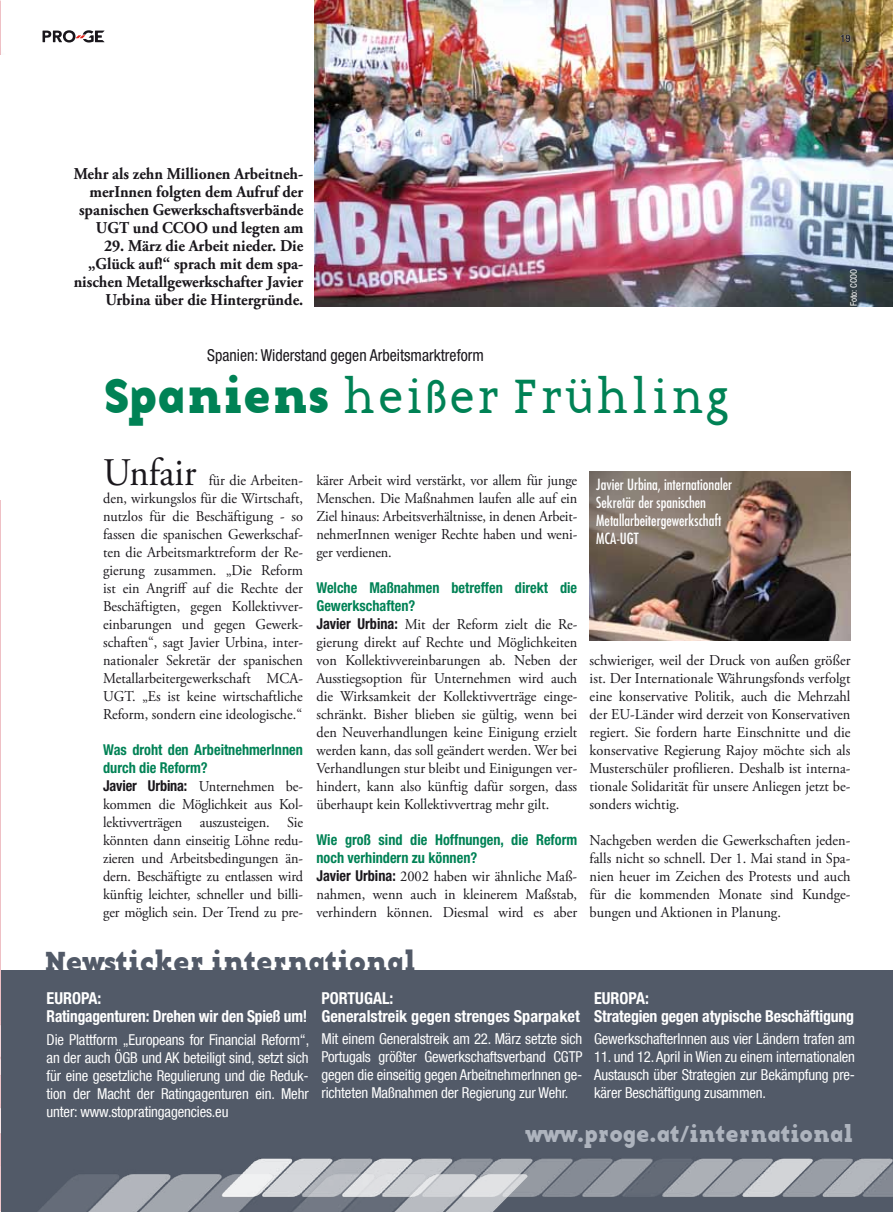
<style>
.page{position:relative;width:893px;height:1212px;background:#fff}
.page>*{position:absolute;margin:0;border:0;box-sizing:border-box;transform-origin:0 0}
.t1{font:49.5px "Base Twelve Serif";color:#008255;scale:.96 1}
.t2{font:39px "Adobe Garamond Pro";color:#1a171c;scale:.95 1}
.t3{font:30px "Base Twelve Serif B";letter-spacing:-.01em;color:#525a68}
.t4{font:24px "Base Twelve Serif B";letter-spacing:-.01em;color:#aeb4be}
.t5{font:700 16.5px/18px "Adobe Garamond Pro";color:#1a171c;text-align:right;scale:.95 1}
.t6{font:700 condensed 16.5px/18px "Helvetica Neue LT Std";letter-spacing:-.01em;color:#fff}
.t7{font:condensed 16.5px "Helvetica Neue LT Std";color:#1a171c;scale:.96 1}
.t8{font:15px/18px "Adobe Garamond Pro";color:#1a171c;text-align:justify;scale:.95 1}
.t9{font:15px/18px "Adobe Garamond Pro";color:#1a171c;text-align:justify;scale:.96 1}
.t10{font:condensed 15px/18px "Helvetica Neue LT Com";letter-spacing:-.01em;color:#fff;text-align:justify}
.t11{font:700 condensed 15px/18px "Helvetica Neue LT Std";color:#008255;scale:.95 1}
.t12{font:condensed 15px/18px "Futura Std";color:#fff}
.t13{font:700 condensed 10.5px "Helvetica Neue LT Std";color:#1a171c}
.t14{font:condensed 9px "Helvetica Neue LT Std";color:#fff}
.s1{font-family:"Base Twelve Serif B";font-size:51px}
.s2{font-family:"Helvetica Neue LT Std";font-weight:700;font-stretch:condensed}
</style>
<div class="page">
<svg style="left:43px;top:30px;width:62px;height:13px"></svg>
<img style="left:315px;top:0;width:578px;height:306px">
<img style="left:0;top:1008px;width:1px;height:24px">
<img style="left:0;top:1032px;width:1px;height:126px">
<div style="left:0;top:38px;width:72px;height:469px;background:#fff"></div>
<div style="left:1px;top:970px;width:892px;height:242px;background:#525a68"></div>
<img style="left:532px;top:1158px;width:361px;height:39px">
<img style="left:0;top:1158px;width:532px;height:54px">
<img style="left:589px;top:471px;width:261px;height:170px">
<p class="t5" style="left:74px;top:165px;width:243px">Mehr als zehn Millionen Arbeitneh&shy;merInnen folgten dem Aufruf der spanischen Gewerkschaftsverbände<br>UGT und CCOO und legten am</p>
<p class="t5" style="left:74px;top:237px;width:243px">29. März die Arbeit nieder. Die „Glück auf!“ sprach mit dem spa&shy;nischen Metallgewerkschafter Javier Urbina über die Hintergründe.</p>
<p class="t7" style="left:207px;top:345px;width:290px">Spanien: Widerstand gegen Arbeitsmarktreform</p>
<h1 class="t1" style="left:105px;top:366px;width:652px"><span class="s1">Spaniens</span> heißer Frühling</h1>
<p class="t13" style="left:840px;top:32px;width:12px">19</p>
<p class="t14" style="left:848px;top:306px;width:39px;rotate:-90deg">Foto: CCOO</p>
<h2 class="t2" style="left:103px;top:450px;width:100px">Unfair</h2>
<p class="t8" style="left:103px;top:472px;width:212px;text-indent:106px">für die Arbeiten&shy;den, wirkungslos für die Wirtschaft, nutzlos für die Beschäftigung - so fassen die spanischen Gewerkschaf&shy;ten die Arbeitsmarktreform der Re&shy;gierung zusammen. „Die Reform ist ein Angriff auf die Rechte der Beschäftigten, gegen Kollektivver&shy;einbarungen und gegen Gewerk&shy;schaften“, sagt Javier Urbina, inter&shy;nationaler Sekretär der spanischen Metallarbeitergewerkschaft MCA-UGT. „Es ist keine wirtschaftliche Reform, sondern eine ideologische.“</p>
<p class="t11" style="left:103px;top:741px;width:212px">Was droht den ArbeitnehmerInnen durch die Reform?</p>
<p class="t8" style="left:103px;top:778px;width:212px"><span class="s2">Javier Urbina:</span> Unternehmen be&shy;kommen die Möglichkeit aus Kol&shy;lektivverträgen auszusteigen. Sie könnten dann einseitig Löhne redu&shy;zieren und Arbeitsbedingungen än&shy;dern. Beschäftigte zu entlassen wird künftig leichter, schneller und billi&shy;ger möglich sein. Der Trend zu pre-</p>
<p class="t8" style="left:316px;top:472px;width:276px">kärer Arbeit wird verstärkt, vor allem für junge Menschen. Die Maßnahmen laufen alle auf ein Ziel hinaus: Arbeitsverhältnisse, in denen Arbeit&shy;nehmerInnen weniger Rechte haben und weni&shy;ger verdienen.</p>
<p class="t11" style="left:316px;top:579px;width:276px">Welche Maßnahmen betreffen direkt die<br>Gewerkschaften?</p>
<p class="t8" style="left:316px;top:616px;width:276px"><span class="s2">Javier Urbina:</span> Mit der Reform zielt die Re&shy;gierung direkt auf Rechte und Möglichkeiten von Kollektivvereinbarungen ab. Neben der Ausstiegsoption für Unternehmen wird auch die Wirksamkeit der Kollektivverträge einge&shy;schränkt. Bisher blieben sie gültig, wenn bei den Neuverhandlungen keine Einigung erzielt werden kann, das soll geändert werden. Wer bei Verhandlungen stur bleibt und Einigungen ver&shy;hindert, kann also künftig dafür sorgen, dass überhaupt kein Kollektivvertrag mehr gilt.</p>
<p class="t11" style="left:316px;top:831px;width:276px">Wie groß sind die Hoffnungen, die Reform noch verhindern zu können?</p>
<p class="t9" style="left:316px;top:868px;width:273px"><span class="s2">Javier Urbina:</span> 2002 haben wir ähnliche Maß&shy;nahmen, wenn auch in kleinerem Maßstab, verhindern können. Diesmal wird es aber</p>
<p class="t12" style="left:596px;top:475px;width:138px">Javier Urbina, internationaler<br>Sekretär der spanischen<br>Metallarbeitergewerkschaft<br>MCA-UGT</p>
<p class="t9" style="left:590px;top:652px;width:273px">schwieriger, weil der Druck von außen größer ist. Der Internationale Währungsfonds verfolgt eine konservative Politik, auch die Mehrzahl der EU-Länder wird derzeit von Konservativen regiert. Sie fordern harte Einschnitte und die konservative Regierung Rajoy möchte sich als Musterschüler profilieren. Deshalb ist interna&shy;tionale Solidarität für unsere Anliegen jetzt be&shy;sonders wichtig.</p>
<p class="t9" style="left:590px;top:832px;width:273px">Nachgeben werden die Gewerkschaften jeden&shy;falls nicht so schnell. Der 1. Mai stand in Spa&shy;nien heuer im Zeichen des Protests und auch für die kommenden Monate sind Kundge&shy;bungen und Aktionen in Planung.</p>
<h3 class="t3" style="left:44px;top:940px;width:373px">Newsticker international</h3>
<p class="t6" style="left:47px;top:989px;width:10px">europa</p>
<p class="t6" style="left:321px;top:989px;width:18px">Portuga</p>
<p class="t6" style="left:594px;top:989px;width:262px">EUROPA:<br>Strategien gegen atypische Beschäftigung</p>
<p class="t10" style="left:594px;top:1030px;width:262px">GewerkschafterInnen aus vier Ländern trafen am</p>
<p class="t10" style="left:594px;top:1048px;width:262px">11. und 12. April in Wien zu einem internationalen Austausch über Strategien zur Bekämpfung pre&shy;kärer Beschäftigung zusammen.</p>
<h3 class="t4" style="left:525px;top:1117px;width:329px">www.proge.at/international</h3>
<p class="t6" style="left:321px;top:989px;width:260px;text-indent:61px">l:<br>Generalstreik gegen strenges Sparpaket</p>
<p class="t10" style="left:321px;top:1030px;width:262px">Mit einem Generalstreik am 22. März setzte sich Portugals größter Gewerkschaftsverband CGTP gegen die einseitig gegen ArbeitnehmerInnen ge&shy;richteten Maßnahmen der Regierung zur Wehr.</p>
<p class="t6" style="left:47px;top:989px;width:262px;text-indent:51px">:<br>Ratingagenturen: Drehen wir den Spieß um!</p>
<p class="t10" style="left:47px;top:1030px;width:264px">Die Plattform „Europeans for Financial Reform“, an der auch ÖGB und AK beteiligt sind, setzt sich für eine gesetzliche Regulierung und die Reduk&shy;tion der Macht der Ratingagenturen ein. Mehr unter: www.stopratingagencies.eu</p>
</div>
